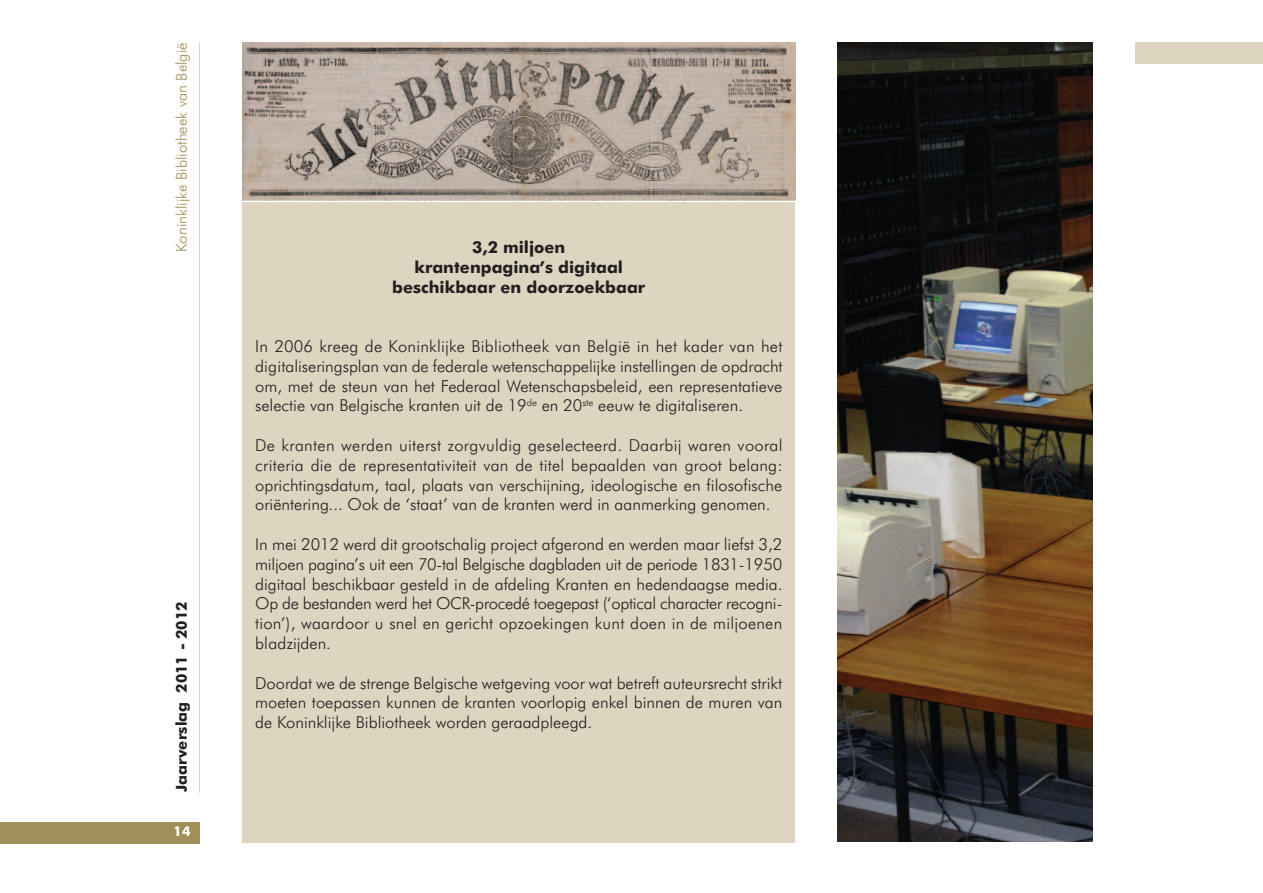
<style>
.page{position:relative;width:1263px;height:893px;background:#fff}
.page>*{position:absolute;margin:0;border:0;box-sizing:border-box;transform-origin:0 0}
.t1{font:300 16.5px/19.8px "Futura BT";color:#231f20;text-align:justify}
.t2{font:700 16.5px/19.8px "Futura BT";color:#231f20;text-align:center}
.t3{font:300 15px "Futura BT";color:#a08f59}
.t4{font:700 15px "Futura BT";color:#231f20}
.t5{font:700 13.5px "Futura BT";color:#fff}
</style>
<div class="page">
<img style="left:242px;top:43px;width:553px;height:158px">
<div style="left:0;top:822px;width:199px;height:21px;background:#a08f59"></div>
<div style="left:1135px;top:43px;width:128px;height:21px;background:#ded5c1"></div>
<hr style="left:199px;top:43px;width:1px;height:749px;background:#ded5c1">
<img style="left:838px;top:43px;width:255px;height:799px">
<div style="left:242px;top:201px;width:553px;height:642px;background:#ded5c1"></div>
<hr style="left:219px;top:201px;width:594px;height:1px;background:#fff">
<p class="t3" style="left:175px;top:252px;width:211px;rotate:-90deg">Koninklijke Bibliotheek van België</p>
<p class="t4" style="left:175px;top:792px;width:192px;rotate:-90deg">Jaarverslag 2011 - 2012</p>
<p class="t5" style="left:174px;top:826px;width:18px">14</p>
<p class="t2" style="left:392px;top:239px;width:255px">3,2 miljoen<br>krantenpagina’s digitaal beschikbaar en doorzoekbaar</p>
<p class="t1" style="left:255px;top:338px;width:529px">In 2006 kreeg de Koninklijke Bibliotheek van België in het kader van het digitaliseringsplan van de federale wetenschappelijke instellingen de opdracht om, met de steun van het Federaal Wetenschapsbeleid, een representatieve selectie van Belgische kranten uit de 19<sup>de</sup> en 20<sup>ste</sup> eeuw te digitaliseren.</p>
<p class="t1" style="left:255px;top:437px;width:529px">De kranten werden uiterst zorgvuldig geselecteerd. Daarbij waren vooral criteria die de representativiteit van de titel bepaalden van groot belang: oprichtingsdatum, taal, plaats van verschijning, ideologische en filosofische oriëntering... Ook de ‘staat’ van de kranten werd in aanmerking genomen.</p>
<p class="t1" style="left:255px;top:536px;width:529px">In mei 2012 werd dit grootschalig project afgerond en werden maar liefst 3,2 miljoen pagina’s uit een 70-tal Belgische dagbladen uit de periode 1831-1950 digitaal beschikbaar gesteld in de afdeling Kranten en hedendaagse media.<br>Op de bestanden werd het OCR-procedé toegepast (‘optical character recogni&shy;tion’), waardoor u snel en gericht opzoekingen kunt doen in de miljoenen bladzijden.</p>
<p class="t1" style="left:255px;top:674px;width:529px">Doordat we de strenge Belgische wetgeving voor wat betreft auteursrecht strikt moeten toepassen kunnen de kranten voorlopig enkel binnen de muren van de Koninklijke Bibliotheek worden geraadpleegd.</p>
</div>
